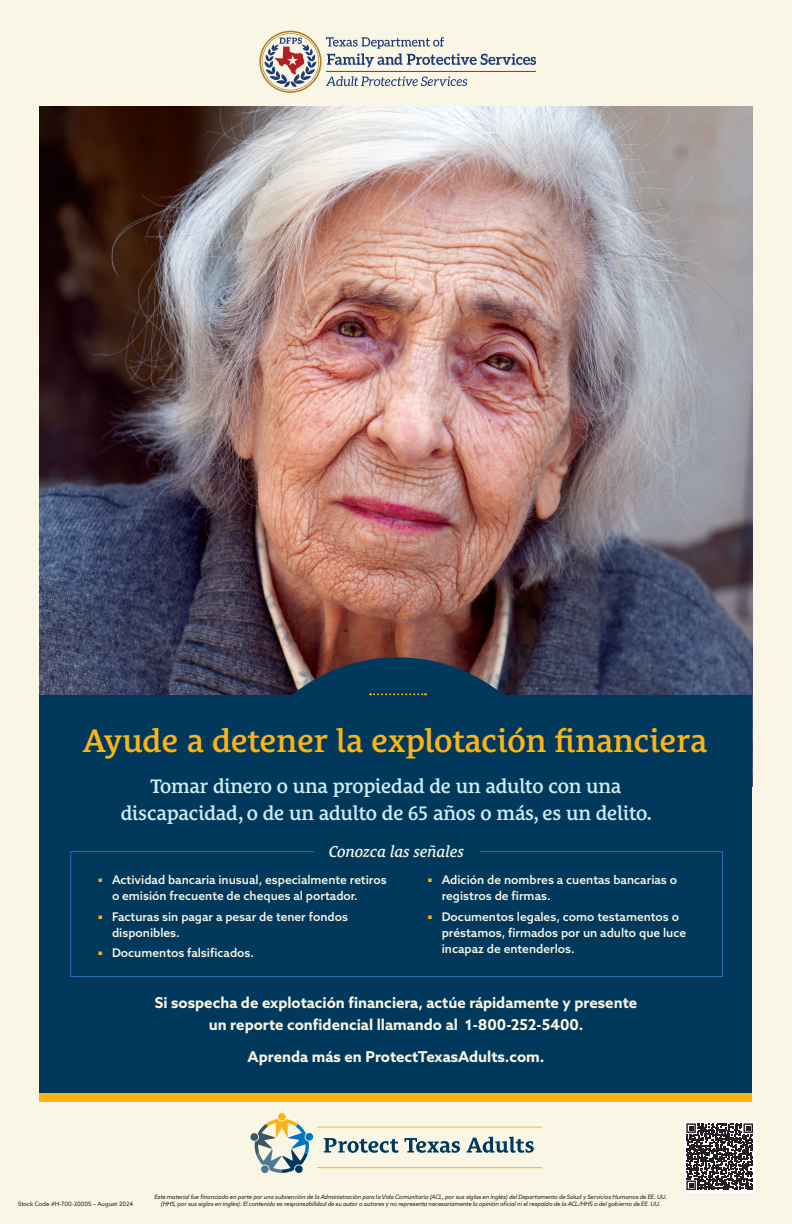
<style>
.page{position:relative;width:792px;height:1224px;background:#f9f6e6}
.page>*{position:absolute;margin:0;border:0;box-sizing:border-box;transform-origin:0 0}
.t1{font:600 32.6px "Le Monde Courrier Std";color:#fbb416}
.Bullets_01{font:600 20px/27.1px "Le Monde Courrier Std";letter-spacing:-.01em;color:#cdebf0;text-align:center}
.Bullets_01-2{font:italic 600 16px "Le Monde Courrier Std";letter-spacing:-.01em;color:#f9f6e6}
.Bullets_01-3{font:700 15px/22px "Azo Sans";color:#f9f6e6;text-align:center}
.t2{font:500 12px/16px "Azo Sans";color:#f9f6e6}
.bullets{font:italic 6px/7.2px "Azo Sans";letter-spacing:-.02em;color:#231f20;text-align:center}
.bullets-2{font:6px "Azo Sans";color:#231f20}
</style>
<div class="page">
<div style="left:684px;top:1121px;width:72px;height:72px;background:#fff"></div>
<svg style="left:686px;top:1123px;width:67px;height:67px"></svg>
<svg style="left:259px;top:31px;width:277px;height:62px"></svg>
<img style="left:40px;top:107px;width:712px;height:588px">
<div style="left:40px;top:695px;width:712px;height:398px;background:#00395c"></div>
<svg style="left:230px;top:657px;width:335px;height:39px;background:#2d3c52"></svg>
<svg style="left:370px;top:693px;width:56px;height:2px"></svg>
<div style="left:40px;top:1093px;width:712px;height:8px;background:#fbb416"></div>
<div style="left:70px;top:851px;width:653px;height:126px;border:1px solid #2570b8"></div>
<div style="left:315px;top:839px;width:165px;height:25px;background:#00395c"></div>
<svg style="left:250px;top:1113px;width:64px;height:60px"></svg>
<hr style="left:317px;top:1127px;width:225px;height:1px;background:#fbb416">
<hr style="left:317px;top:1167px;width:225px;height:1px;background:#fbb416">
<svg style="left:324px;top:1138px;width:75px;height:15px"></svg>
<svg style="left:405px;top:1138px;width:55px;height:15px"></svg>
<svg style="left:466px;top:1137px;width:68px;height:16px"></svg>
<p class="t1" style="left:83px;top:722px;width:626px">Ayude a detener la explotación financiera</p>
<p class="Bullets_01" style="left:121px;top:772px;width:533px">Tomar dinero o una propiedad de un adulto con una discapacidad, o de un adulto de 65 años o más, es un delito.</p>
<p class="Bullets_01-2" style="left:329px;top:842px;width:137px">Conozca las señales</p>
<p class="t2" style="left:112px;top:872px;width:276px;text-indent:-14px"><sup>■</sup> Actividad bancaria inusual, especialmente retiros o emisión frecuente de cheques al portador.</p>
<p class="t2" style="left:112px;top:908px;width:238px;text-indent:-14px"><sup>■</sup> Facturas sin pagar a pesar de tener fondos disponibles.</p>
<p class="t2" style="left:99px;top:945px;width:157px"><sup>■</sup> Documentos falsificados.</p>
<p class="t2" style="left:442px;top:872px;width:237px;text-indent:-14px"><sup>■</sup> Adición de nombres a cuentas bancarias o registros de firmas.</p>
<p class="t2" style="left:442px;top:908px;width:246px;text-indent:-14px"><sup>■</sup> Documentos legales, como testamentos o préstamos, firmados por un adulto que luce incapaz de entenderlos.</p>
<p class="Bullets_01-3" style="left:155px;top:992px;width:484px">Si sospecha de explotación financiera, actúe rápidamente y presente un reporte confidencial llamando al 1-800-252-5400.</p>
<p class="Bullets_01-3" style="left:248px;top:1046px;width:298px">Aprenda más en ProtectTexasAdults.com.</p>
<p class="bullets-2" style="left:18px;top:1200px;width:117px">Stock Code #H-700-2000S – August 2024</p>
<p class="bullets" style="left:154px;top:1193px;width:514px">Este material fue financiado en parte por una subvención de la Administración para la Vida Comunitaria (ACL, por sus siglas en inglés) del Departamento de Salud y Servicios Humanos de EE. UU. (HHS, por sus siglas en inglés). El contenido es responsabilidad de su autor o autores y no representa necesariamente la opinión oficial ni el respaldo de la ACL/HHS o del gobierno de EE. UU.</p>
</div>
